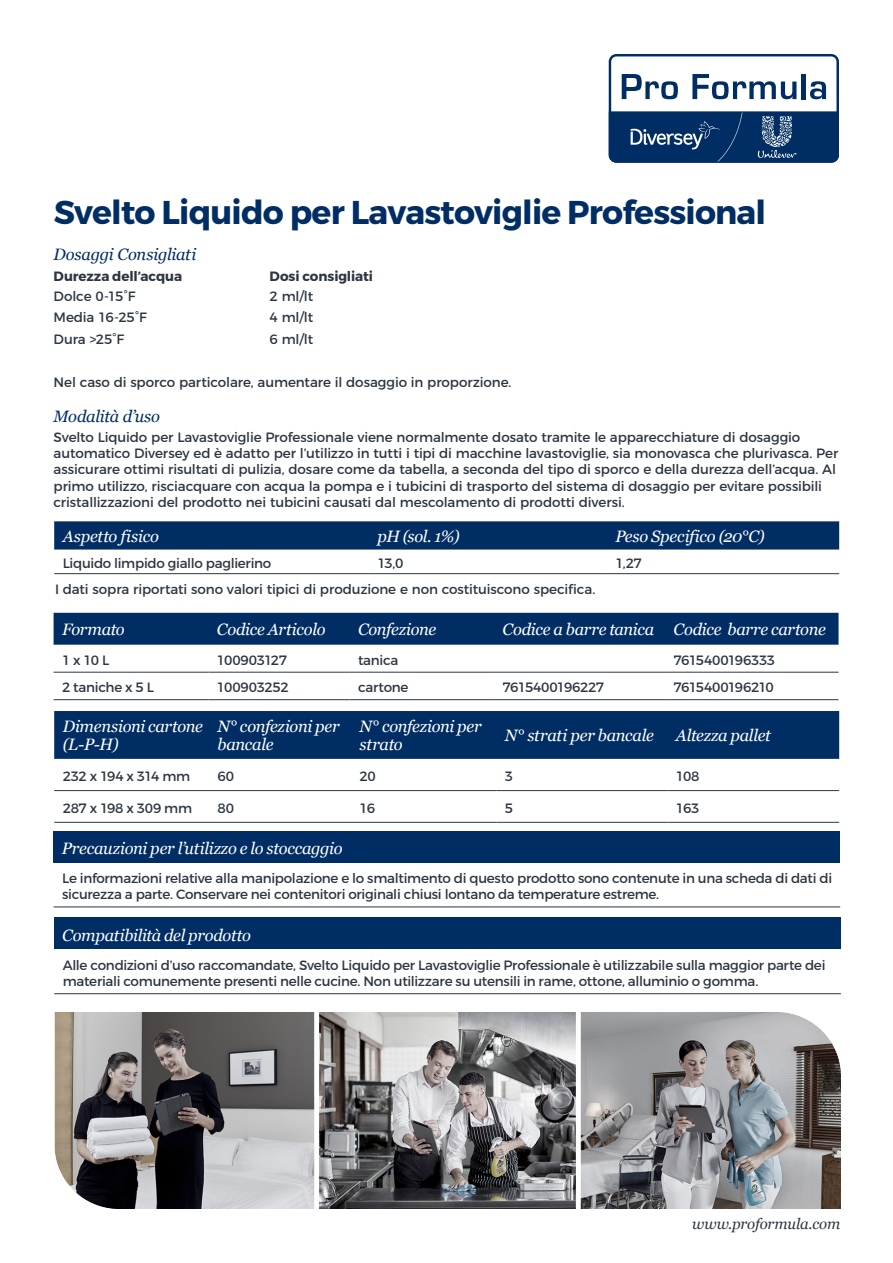
<style>
.page{position:relative;width:893px;height:1263px;background:#fff}
.page>*{position:absolute;margin:0;border:0;box-sizing:border-box;transform-origin:0 0}
.Product_Head_Blue_Pa{font:700 33px "Montserrat";letter-spacing:-.025em;color:#002e64}
.Table_Heads_Bold_Whi{font:italic 16.5px/18px "Georgia";letter-spacing:-.02em;color:#fff}
.Table_Text_Black{font:italic 16.5px "Georgia";letter-spacing:-.015em;color:#fff}
.Subheads_Blue{font:italic 16.5px "Georgia";letter-spacing:-.015em;color:#002e64}
.t1{font:italic 15px "Georgia";letter-spacing:-.01em;color:#2c3741}
.Subheads_Blue-2{font:13.5px/16.2px "Montserrat";letter-spacing:-.01em;color:#2c3741}
.Table_Text_Black-2{font:13.5px/16.5px "Montserrat";letter-spacing:-.02em;color:#2c3741}
.Subheads_Blue-3{font:700 13.5px "Montserrat";letter-spacing:-.005em;color:#2c3741}
.Table_Text_Black-3{font:13.5px "Montserrat";letter-spacing:-.05em;color:#2c3741}
.Table_Text_Black-4{font:13.5px "Montserrat";letter-spacing:-.045em;color:#2c3741}
</style>
<div class="page">
<svg style="left:609px;top:54px;width:230px;height:109px"></svg>
<img style="left:54px;top:1012px;width:786px;height:197px">
<div style="left:54px;top:830px;width:786px;height:32px;background:#002e64"></div>
<hr style="left:54px;top:906px;width:786px;height:1px;background:#2c3741">
<div style="left:54px;top:521px;width:785px;height:28px;background:#002e64"></div>
<hr style="left:54px;top:573px;width:315px;height:1px;background:#2c3741">
<hr style="left:369px;top:573px;width:238px;height:1px;background:#2c3741">
<hr style="left:607px;top:573px;width:232px;height:1px;background:#2c3741">
<div style="left:54px;top:613px;width:784px;height:32px;background:#002e64"></div>
<hr style="left:54px;top:672px;width:154px;height:1px;background:#2c3741">
<hr style="left:208px;top:672px;width:142px;height:1px;background:#2c3741">
<hr style="left:350px;top:672px;width:144px;height:1px;background:#2c3741">
<hr style="left:494px;top:672px;width:171px;height:1px;background:#2c3741">
<hr style="left:665px;top:672px;width:173px;height:1px;background:#2c3741">
<hr style="left:54px;top:699px;width:154px;height:1px;background:#2c3741">
<hr style="left:208px;top:699px;width:142px;height:1px;background:#2c3741">
<hr style="left:350px;top:699px;width:144px;height:1px;background:#2c3741">
<hr style="left:494px;top:699px;width:171px;height:1px;background:#2c3741">
<hr style="left:665px;top:699px;width:173px;height:1px;background:#2c3741">
<div style="left:54px;top:711px;width:785px;height:48px;background:#002e64"></div>
<hr style="left:54px;top:790px;width:155px;height:1px;background:#2c3741">
<hr style="left:209px;top:790px;width:142px;height:1px;background:#2c3741">
<hr style="left:351px;top:790px;width:145px;height:1px;background:#2c3741">
<hr style="left:496px;top:790px;width:171px;height:1px;background:#2c3741">
<hr style="left:667px;top:790px;width:172px;height:1px;background:#2c3741">
<hr style="left:54px;top:822px;width:155px;height:1px;background:#2c3741">
<hr style="left:209px;top:822px;width:142px;height:1px;background:#2c3741">
<hr style="left:351px;top:822px;width:145px;height:1px;background:#2c3741">
<hr style="left:496px;top:822px;width:171px;height:1px;background:#2c3741">
<hr style="left:667px;top:822px;width:172px;height:1px;background:#2c3741">
<div style="left:54px;top:917px;width:787px;height:32px;background:#002e64"></div>
<hr style="left:54px;top:993px;width:787px;height:1px;background:#2c3741">
<p class="Product_Head_Blue_Pa" style="left:54px;top:192px;width:714px">Svelto Liquido per Lavastoviglie Professional</p>
<p class="Subheads_Blue" style="left:54px;top:242px;width:144px">Dosaggi Consigliati</p>
<p class="Subheads_Blue-3" style="left:54px;top:267px;width:130px">Durezza dell’acqua</p>
<p class="Subheads_Blue-3" style="left:270px;top:267px;width:105px">Dosi consigliati</p>
<p class="Subheads_Blue-2" style="left:54px;top:287px;width:83px">Dolce 0-15°F</p>
<p class="Subheads_Blue-2" style="left:270px;top:287px;width:45px">2 ml/lt</p>
<p class="Subheads_Blue-2" style="left:54px;top:308px;width:95px">Media 16-25°F</p>
<p class="Subheads_Blue-2" style="left:270px;top:308px;width:45px">4 ml/lt</p>
<p class="Subheads_Blue-2" style="left:54px;top:330px;width:72px">Dura &gt;25°F</p>
<p class="Subheads_Blue-2" style="left:270px;top:330px;width:45px">6 ml/lt</p>
<p class="Subheads_Blue-2" style="left:54px;top:373px;width:459px">Nel caso di sporco particolare, aumentare il dosaggio in proporzione.</p>
<p class="Subheads_Blue" style="left:54px;top:404px;width:108px">Modalità d’uso</p>
<p class="Subheads_Blue-2" style="left:54px;top:428px;width:786px">Svelto Liquido per Lavastoviglie Professionale viene normalmente dosato tramite le apparecchiature di dosaggio automatico Diversey ed è adatto per l’utilizzo in tutti i tipi di macchine lavastoviglie, sia monovasca che plurivasca. Per assicurare ottimi risultati di pulizia, dosare come da tabella, a seconda del tipo di sporco e della durezza dell’acqua. Al primo utilizzo, risciacquare con acqua la pompa e i tubicini di trasporto del sistema di dosaggio per evitare possibili cristallizzazioni del prodotto nei tubicini causati dal mescolamento di prodotti diversi.</p>
<p class="Table_Heads_Bold_Whi" style="left:63px;top:526px;width:98px">Aspetto fisico</p>
<p class="Table_Heads_Bold_Whi" style="left:377px;top:526px;width:84px">pH (sol. 1%)</p>
<p class="Table_Heads_Bold_Whi" style="left:615px;top:526px;width:151px">Peso Specifico (20°C)</p>
<p class="Table_Text_Black-2" style="left:63px;top:554px;width:210px">Liquido limpido giallo paglierino</p>
<p class="Table_Text_Black-2" style="left:377px;top:554px;width:27px">13,0</p>
<p class="Table_Text_Black-2" style="left:615px;top:554px;width:28px">1,27</p>
<p class="Subheads_Blue-2" style="left:55px;top:580px;width:542px">I dati sopra riportati sono valori tipici di produzione e non costituiscono specifica.</p>
<p class="Table_Heads_Bold_Whi" style="left:62px;top:620px;width:64px">Formato</p>
<p class="Table_Heads_Bold_Whi" style="left:217px;top:620px;width:110px">Codice Articolo</p>
<p class="Table_Heads_Bold_Whi" style="left:358px;top:620px;width:80px">Confezione</p>
<p class="Table_Heads_Bold_Whi" style="left:503px;top:620px;width:153px">Codice a barre tanica</p>
<p class="Table_Heads_Bold_Whi" style="left:674px;top:620px;width:154px">Codice barre cartone</p>
<p class="Table_Text_Black-2" style="left:62px;top:651px;width:49px">1 x 10 L</p>
<p class="Table_Text_Black-2" style="left:217px;top:651px;width:72px">100903127</p>
<p class="Table_Text_Black-2" style="left:358px;top:651px;width:42px">tanica</p>
<p class="Table_Text_Black-2" style="left:674px;top:651px;width:103px">7615400196333</p>
<p class="Table_Text_Black-2" style="left:62px;top:678px;width:93px">2 taniche x 5 L</p>
<p class="Table_Text_Black-2" style="left:217px;top:678px;width:73px">100903252</p>
<p class="Table_Text_Black-2" style="left:358px;top:678px;width:52px">cartone</p>
<p class="Table_Text_Black-2" style="left:503px;top:678px;width:103px">7615400196227</p>
<p class="Table_Text_Black-3" style="left:674px;top:677px;width:102px">7615400196210</p>
<p class="Table_Heads_Bold_Whi" style="left:63px;top:717px;width:142px">Dimensioni cartone (L-P-H)</p>
<p class="Table_Heads_Bold_Whi" style="left:217px;top:717px;width:124px">N° confezioni per bancale</p>
<p class="Table_Heads_Bold_Whi" style="left:360px;top:717px;width:124px">N° confezioni per strato</p>
<p class="Table_Heads_Bold_Whi" style="left:505px;top:726px;width:150px">N° strati per bancale</p>
<p class="Table_Heads_Bold_Whi" style="left:676px;top:726px;width:97px">Altezza pallet</p>
<p class="Table_Text_Black-4" style="left:63px;top:765px;width:129px">232 x 194 x 314 mm</p>
<p class="Table_Text_Black-2" style="left:217px;top:767px;width:18px">60</p>
<p class="Table_Text_Black-2" style="left:360px;top:767px;width:18px">20</p>
<p class="Table_Text_Black-2" style="left:505px;top:767px;width:10px">3</p>
<p class="Table_Text_Black-2" style="left:676px;top:767px;width:25px">108</p>
<p class="Table_Text_Black-2" style="left:63px;top:799px;width:131px">287 x 198 x 309 mm</p>
<p class="Table_Text_Black-2" style="left:218px;top:799px;width:18px">80</p>
<p class="Table_Text_Black-2" style="left:360px;top:799px;width:17px">16</p>
<p class="Table_Text_Black-2" style="left:505px;top:799px;width:10px">5</p>
<p class="Table_Text_Black-2" style="left:676px;top:799px;width:25px">163</p>
<p class="Table_Text_Black" style="left:62px;top:836px;width:282px">Precauzioni per l’utilizzo e lo stoccaggio</p>
<p class="Table_Text_Black-2" style="left:62px;top:869px;width:772px">Le informazioni relative alla manipolazione e lo smaltimento di questo prodotto sono contenute in una scheda di dati di sicurezza a parte. Conservare nei contenitori originali chiusi lontano da temperature estreme.</p>
<p class="Table_Heads_Bold_Whi" style="left:62px;top:925px;width:190px">Compatibilità del prodotto</p>
<p class="Table_Text_Black-2" style="left:63px;top:956px;width:764px">Alle condizioni d’uso raccomandate, Svelto Liquido per Lavastoviglie Professionale è utilizzabile sulla maggior parte dei materiali comunemente presenti nelle cucine. Non utilizzare su utensili in rame, ottone, alluminio o gomma.</p>
<p class="t1" style="left:692px;top:1213px;width:150px">www.proformula.com</p>
</div>
